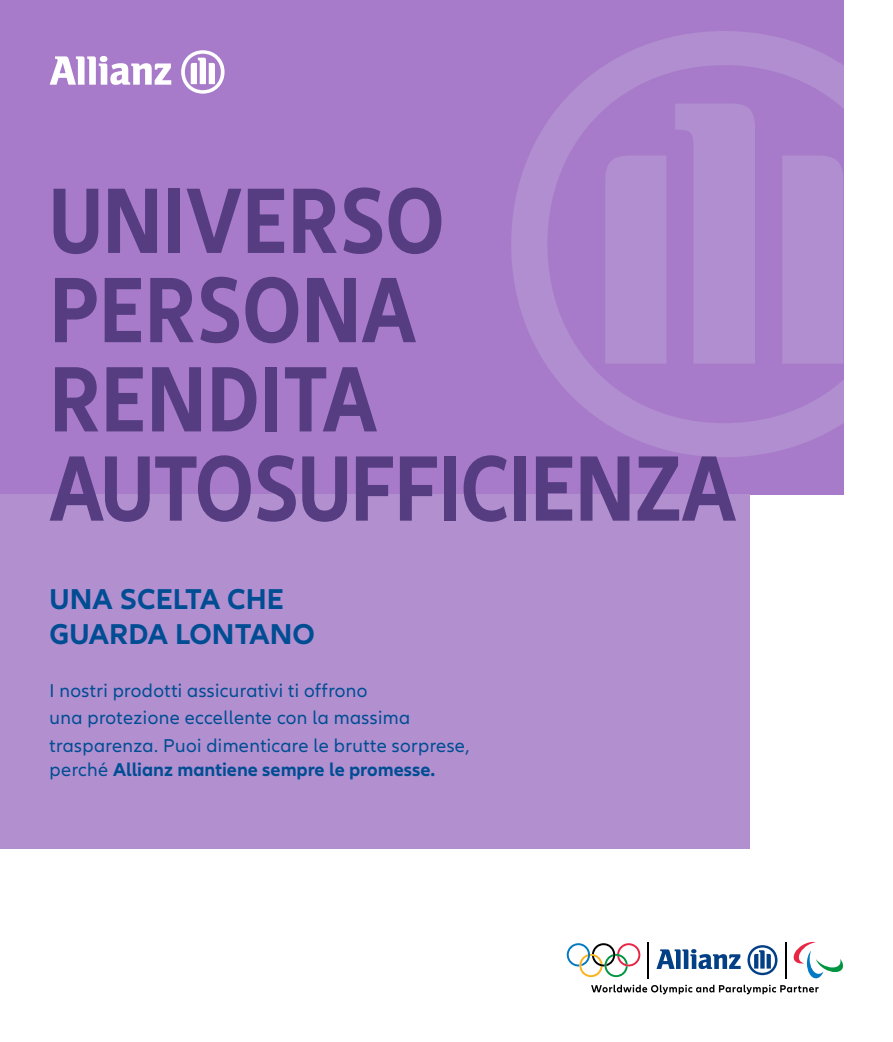
<style>
.page{position:relative;width:893px;height:1042px;background:#fff}
.page>*{position:absolute;margin:0;border:0;box-sizing:border-box;transform-origin:0 0}
.t1{font:700 condensed 96.25px/89.2px "Allianz Neo";letter-spacing:.005em;color:#563d81}
.t2{font:700 29.75px/35.7px "Allianz Neo";letter-spacing:.005em;color:#004d93}
.t3{font:19.25px/27.3px "Allianz Neo";letter-spacing:.02em;color:#004d93}
.t4{font:700 19.25px "Allianz Neo";color:#004d93}
.s1{font-weight:400}
</style>
<div class="page">
<div style="left:0;top:0;width:843px;height:494px;background:#a77bc9"></div>
<div style="left:0;top:494px;width:750px;height:355px;background:#b290d0"></div>
<svg style="left:511px;top:31px;width:332px;height:426px;fill:#ad89cd"></svg>
<svg style="left:793px;top:942px;width:50px;height:36px"></svg>
<svg style="left:656px;top:949px;width:85px;height:20px"></svg>
<svg style="left:747px;top:945px;width:30px;height:30px"></svg>
<svg style="left:567px;top:943px;width:73px;height:34px"></svg>
<hr style="left:648px;top:942px;width:1px;height:36px;background:#000">
<hr style="left:785px;top:942px;width:1px;height:36px;background:#000">
<svg style="left:591px;top:984px;width:228px;height:10px"></svg>
<svg style="left:50px;top:56px;width:121px;height:29px"></svg>
<svg style="left:181px;top:50px;width:44px;height:44px"></svg>
<h1 class="t1" style="left:50px;top:178px;width:688px">UNIVERSO<br>PERSONA<br>RENDITA<br>AUTOSUFFICIENZA</h1>
<h2 class="t2" style="left:50px;top:581px;width:267px">UNA SCELTA CHE<br>GUARDA LONTANO</h2>
<p class="t3" style="left:50px;top:677px;width:421px">I nostri prodotti assicurativi ti offrono<br>una protezione eccellente con la massima trasparenza. Puoi dimenticare le brutte sorprese,</p>
<p class="t4" style="left:50px;top:758px;width:387px"><span class="s1">perché</span> Allianz mantiene sempre le promesse.</p>
</div>
